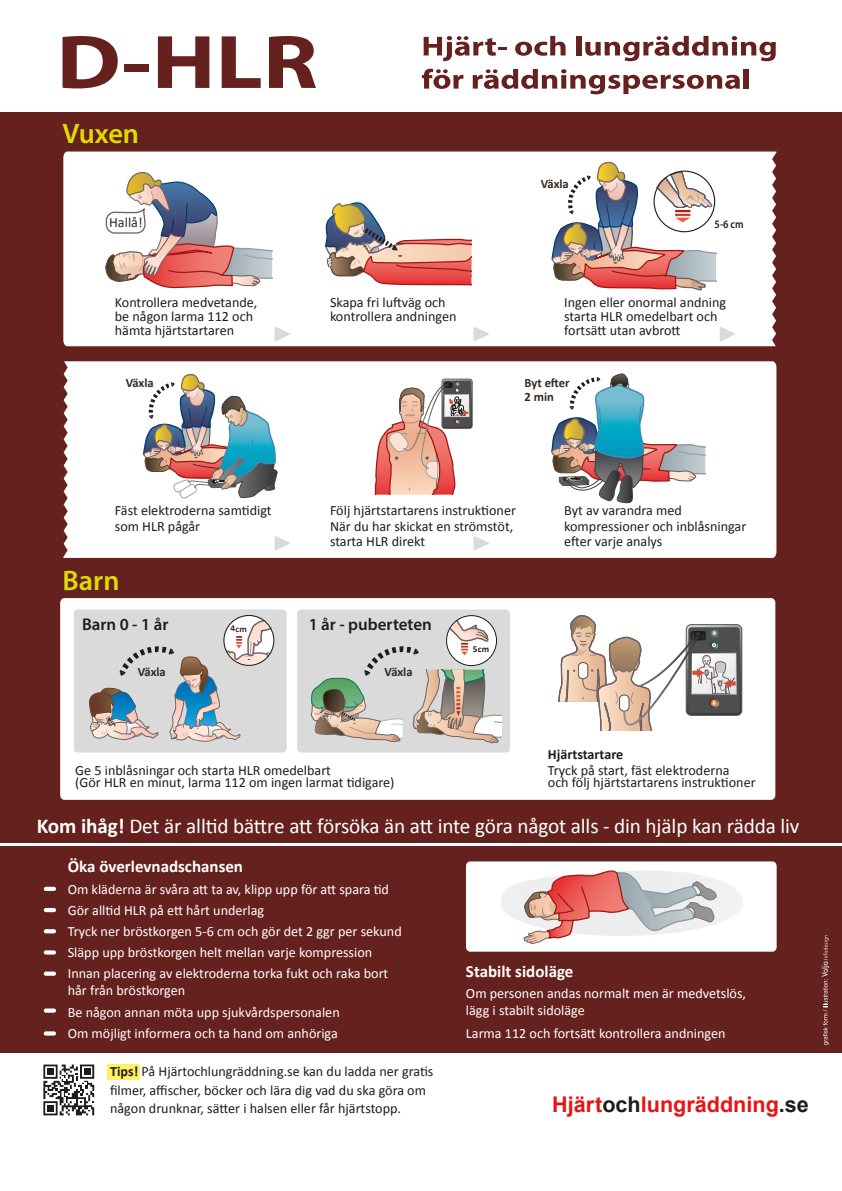
<style>
.page{position:relative;width:842px;height:1191px;background:#fff}
.page>*{position:absolute;margin:0;border:0;box-sizing:border-box;transform-origin:0 0}
.t1{font:600 28.3px "Myriad Pro";color:#dedc00}
.t2{font:700 21.6px "Arial";color:#e41513}
.t3{font:21.2px "Calibri";letter-spacing:-.005em;color:#fff}
.t4{font:700 17px "Calibri";color:#fff}
.t5{font:600 17px "Myriad Pro";color:#1d1d1b}
.t6{font:14.1px/14.1px "Calibri";color:#1d1d1b}
.t7{font:14.1px/21.2px "Calibri";color:#fff}
.t8{font:700 14.1px "Calibri";color:#1d1d1b}
.t9{font:14.1px "Calibri";color:#332924}
.t10{font:700 12.7px/14.1px "Calibri";color:#332924}
.t11{font:600 11.4px "Myriad Pro";color:#1d1d1b;scale:.88 1}
.t12{font:700 9.1px "Calibri";color:#1d1d1b}
.s1{font-weight:700}
.s2{color:#1d1d1b}
</style>
<div class="page">
<div style="left:0;top:112px;width:842px;height:940px;background:#65211d"></div>
<div style="left:107px;top:1064px;width:33px;height:16px;background:#fff162"></div>
<svg style="left:822px;top:935px;width:7px;height:110px"></svg>
<div style="left:60px;top:598px;width:715px;height:202px;background:#fff;border-radius:4px"></div>
<div style="left:297px;top:609px;width:213px;height:143px;background:#dadada;border-radius:4px"></div>
<div style="left:74px;top:609px;width:213px;height:143px;background:#dadada;border-radius:4px"></div>
<hr style="left:0;top:843px;width:842px;height:3px;background:#fff">
<div style="left:466px;top:861px;width:311px;height:90px;background:#fff;border-radius:4px"></div>
<div style="left:63px;top:151px;width:713px;height:195px;background:#fff"></div>
<div style="left:63px;top:361px;width:713px;height:197px;background:#fff"></div>
<svg style="left:324px;top:198px;width:147px;height:88px;background:#d9b3ab"></svg>
<svg style="left:374px;top:365px;width:98px;height:129px;background:#dfbcb4"></svg>
<svg style="left:501px;top:870px;width:242px;height:74px"></svg>
<svg style="left:63px;top:36px;width:55px;height:52px"></svg>
<div style="left:125px;top:64px;width:24px;height:8px;background:#65211d"></div>
<svg style="left:158px;top:36px;width:51px;height:52px"></svg>
<svg style="left:222px;top:36px;width:39px;height:52px"></svg>
<svg style="left:269px;top:36px;width:47px;height:52px"></svg>
<svg style="left:424px;top:36px;width:82px;height:25px"></svg>
<svg style="left:515px;top:36px;width:51px;height:20px"></svg>
<div style="left:576px;top:36px;width:5px;height:19px;background:#65211d"></div>
<svg style="left:585px;top:36px;width:191px;height:25px"></svg>
<svg style="left:422px;top:69px;width:41px;height:20px"></svg>
<svg style="left:473px;top:69px;width:267px;height:25px"></svg>
<div style="left:744px;top:69px;width:5px;height:20px;background:#65211d"></div>
<div style="left:44px;top:886px;width:12px;height:5px;background:#fff;border-radius:2px"></div>
<hr style="left:44px;top:908px;width:12px;height:4px;background:#fff;border-radius:2px">
<svg style="left:44px;top:929px;width:12px;height:4px"></svg>
<svg style="left:44px;top:950px;width:12px;height:4px"></svg>
<svg style="left:44px;top:971px;width:12px;height:4px"></svg>
<svg style="left:44px;top:1008px;width:12px;height:4px"></svg>
<svg style="left:44px;top:1031px;width:12px;height:4px"></svg>
<img style="left:552px;top:161px;width:164px;height:134px">
<img style="left:143px;top:373px;width:135px;height:127px">
<svg style="left:550px;top:373px;width:155px;height:142px;background:#bec7ca"></svg>
<svg style="left:310px;top:615px;width:191px;height:129px"></svg>
<svg style="left:43px;top:1064px;width:51px;height:51px"></svg>
<div style="left:47px;top:1105px;width:7px;height:6px;background:#1d1d1b"></div>
<svg style="left:105px;top:169px;width:167px;height:125px;background:#d6c2c2"></svg>
<svg style="left:274px;top:536px;width:16px;height:14px"></svg>
<svg style="left:473px;top:536px;width:16px;height:14px"></svg>
<svg style="left:274px;top:327px;width:16px;height:14px"></svg>
<svg style="left:473px;top:327px;width:16px;height:14px"></svg>
<svg style="left:720px;top:327px;width:15px;height:14px"></svg>
<svg style="left:558px;top:615px;width:184px;height:116px"></svg>
<svg style="left:89px;top:615px;width:186px;height:127px"></svg>
<h1 class="t1" style="left:63px;top:116px;width:78px">Vuxen</h1>
<p class="t10" style="left:541px;top:176px;width:29px">Växla</p>
<p class="t9" style="left:109px;top:214px;width:35px">Hallå!</p>
<p class="t11" style="left:715px;top:217px;width:34px">5-6 cm</p>
<p class="t6" style="left:115px;top:295px;width:144px">Kontrollera medvetande, be någon larma 112 och hämta hjärtstartaren</p>
<p class="t6" style="left:330px;top:295px;width:128px">Skapa fri luftväg och kontrollera andningen</p>
<p class="t6" style="left:564px;top:295px;width:164px">Ingen eller onormal andning starta HLR omedelbart och fortsätt utan avbrott</p>
<p class="t10" style="left:126px;top:375px;width:29px">Växla</p>
<p class="t10" style="left:524px;top:375px;width:47px">Byt efter<br>2 min</p>
<p class="t6" style="left:115px;top:503px;width:158px;line-height:15.6px">Fäst elektroderna samtidigt som HLR pågår</p>
<h1 class="t1" style="left:63px;top:562px;width:58px">Barn</h1>
<p class="t5" style="left:82px;top:613px;width:88px">Barn 0 - 1 år</p>
<p class="t6" style="left:330px;top:503px;width:187px;line-height:15.6px">Följ hjärtstartarens instruktioner<br>När du har skickat en strömstöt, starta HLR direkt</p>
<p class="t5" style="left:309px;top:613px;width:125px">1 år - puberteten</p>
<p class="t12" style="left:473px;top:643px;width:18px">5cm</p>
<p class="t10" style="left:138px;top:665px;width:29px">Växla</p>
<p class="t10" style="left:385px;top:665px;width:29px">Växla</p>
<p class="t6" style="left:75px;top:764px;width:321px;line-height:12.4px">Ge 5 inblåsningar och starta HLR omedelbart<br>(Gör HLR en minut, larma 112 om ingen larmat tidigare)</p>
<p class="t6" style="left:564px;top:503px;width:184px;line-height:15.6px">Byt av varandra med kompressioner och inblåsningar efter varje analys</p>
<p class="t8" style="left:548px;top:745px;width:77px">Hjärtstartare</p>
<p class="t6" style="left:548px;top:764px;width:209px;line-height:12.4px">Tryck på start, fäst elektroderna<br>och följ hjärtstartarens instruktioner</p>
<h3 class="t3" style="left:37px;top:812px;width:764px"><span class="s1">Kom ihåg!</span> Det är alltid bättre att försöka än att inte göra något alls - din hjälp kan rädda liv</h3>
<p class="t4" style="left:68px;top:855px;width:177px">Öka överlevnadschansen</p>
<p class="t7" style="left:68px;top:878px;width:335px">Om kläderna är svåra att ta av, klipp upp för att spara tid Gör alltid HLR på ett hårt underlag<br>Tryck ner bröstkorgen 5-6 cm och gör det 2 ggr per sekund Släpp upp bröstkorgen helt mellan varje kompression Innan placering av elektroderna torka fukt och raka bort</p>
<p class="t7" style="left:68px;top:980px;width:273px">hår från bröstkorgen<br>Be någon annan möta upp sjukvårdspersonalen<br>Om möjligt informera och ta hand om anhöriga</p>
<p class="t6" style="left:110px;top:1062px;width:325px;line-height:18.4px"><span class="s1">Tips!</span> På Hjärtochlungräddning.se kan du ladda ner gratis filmer, affischer, böcker och lära dig vad du ska göra om någon drunknar, sätter i halsen eller får hjärtstopp.</p>
<p class="t4" style="left:466px;top:960px;width:109px">Stabilt sidoläge</p>
<p class="t7" style="left:466px;top:985px;width:282px;line-height:17px">Om personen andas normalt men är medvetslös, lägg i stabilt sidoläge</p>
<p class="t7" style="left:466px;top:1022px;width:261px">Larma 112 och fortsätt kontrollera andningen</p>
<h2 class="t2" style="left:552px;top:1089px;width:258px">Hjärt<span class="s2">och</span>lungräddning<span class="s2">.se</span></h2>
</div>
